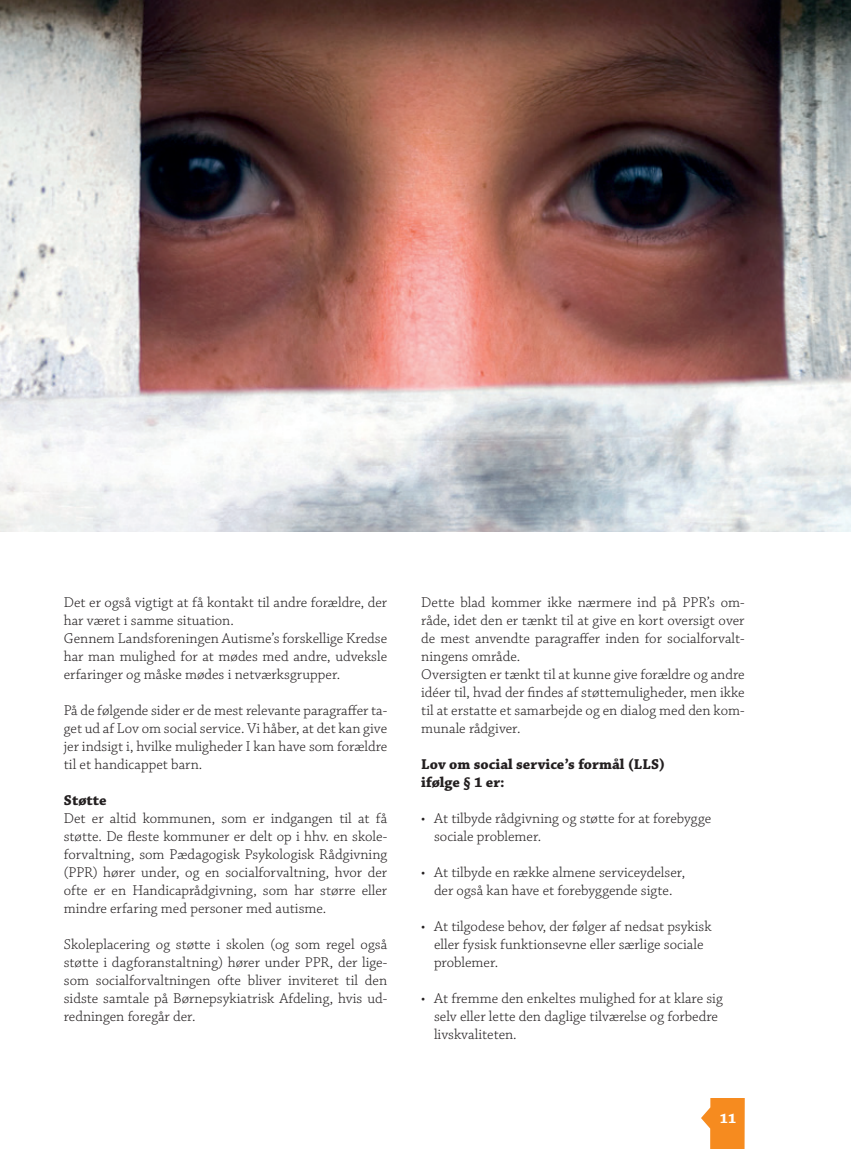
<style>
.page{position:relative;width:851px;height:1149px;background:#fff}
.page>*{position:absolute;margin:0;border:0;box-sizing:border-box;transform-origin:0 0}
.t1{font:300 15px/18px "Chaparral Pro";color:#231f20;text-align:justify}
.t2{font:700 15px "Chaparral Pro";color:#231f20}
.t3{font:700 14.55px "Chaparral Pro";color:#fff}
</style>
<div class="page">
<svg style="left:701px;top:1098px;width:43px;height:50px"></svg>
<img style="left:0;top:0;width:850px;height:531px">
<p class="t1" style="left:64px;top:593px;width:325px">Det er også vigtigt at få kontakt til andre forældre, der har været i samme situation.</p>
<p class="t1" style="left:64px;top:629px;width:325px">Gennem Landsforeningen Autisme’s forskellige Kredse har man mulighed for at mødes med andre, udveksle erfaringer og måske mødes i netværksgrupper.</p>
<p class="t1" style="left:64px;top:701px;width:325px">På de følgende sider er de mest relevante paragraffer ta&shy;get ud af Lov om social service. Vi håber, at det kan give jer indsigt i, hvilke muligheder I kan have som forældre til et handicappet barn.</p>
<p class="t2" style="left:64px;top:791px;width:44px">Støtte</p>
<p class="t1" style="left:64px;top:809px;width:325px">Det er altid kommunen, som er indgangen til at få støtte. De fleste kommuner er delt op i hhv. en skole&shy;forvaltning, som Pædagogisk Psykologisk Rådgivning (PPR) hører under, og en socialforvaltning, hvor der ofte er en Handicaprådgivning, som har større eller mindre erfaring med personer med autisme.</p>
<p class="t1" style="left:64px;top:935px;width:325px">Skoleplacering og støtte i skolen (og som regel også støtte i dagforanstaltning) hører under PPR, der lige&shy;som socialforvaltningen ofte bliver inviteret til den sidste samtale på Børnepsykiatrisk Afdeling, hvis ud&shy;redningen foregår der.</p>
<p class="t1" style="left:421px;top:593px;width:325px">Dette blad kommer ikke nærmere ind på PPR’s om&shy;råde, idet den er tænkt til at give en kort oversigt over de mest anvendte paragraffer inden for socialforvalt&shy;ningens område.</p>
<p class="t1" style="left:421px;top:665px;width:325px">Oversigten er tænkt til at kunne give forældre og andre idéer til, hvad der findes af støttemuligheder, men ikke til at erstatte et samarbejde og en dialog med den kom&shy;munale rådgiver.</p>
<p class="t2" style="left:421px;top:755px;width:245px">Lov om social service’s formål (LLS)</p>
<p class="t2" style="left:421px;top:773px;width:85px">ifølge § 1 er:</p>
<p class="t1" style="left:421px;top:809px;width:291px">• At tilbyde rådgivning og støtte for at forebygge</p>
<p class="t1" style="left:434px;top:827px;width:109px">sociale problemer.</p>
<p class="t1" style="left:421px;top:863px;width:265px">• At tilbyde en række almene serviceydelser,</p>
<p class="t1" style="left:434px;top:881px;width:240px">der også kan have et forebyggende sigte.</p>
<p class="t1" style="left:421px;top:917px;width:292px">• At tilgodese behov, der følger af nedsat psykisk</p>
<p class="t1" style="left:434px;top:935px;width:271px">eller fysisk funktionsevne eller særlige sociale</p>
<p class="t1" style="left:434px;top:953px;width:66px">problemer.</p>
<p class="t1" style="left:421px;top:989px;width:303px">• At fremme den enkeltes mulighed for at klare sig</p>
<p class="t1" style="left:434px;top:1007px;width:285px">selv eller lette den daglige tilværelse og forbedre</p>
<p class="t1" style="left:434px;top:1025px;width:84px">livskvaliteten.</p>
<p class="t3" style="left:719px;top:1109px;width:18px">11</p>
</div>
